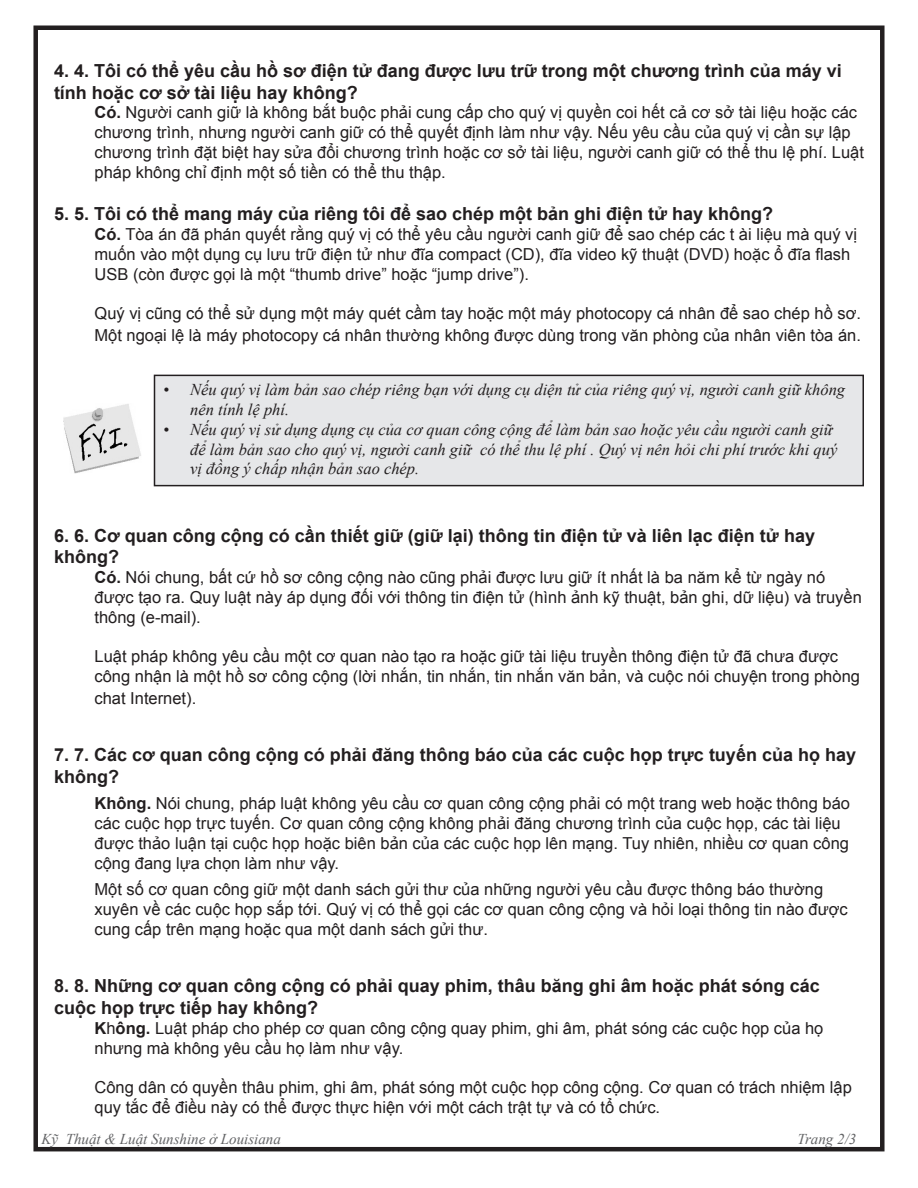
<style>
.page{position:relative;width:918px;height:1188px;background:#fff}
.page>*{position:absolute;margin:0;border:0;box-sizing:border-box;transform-origin:0 0}
.Normal__Web{font:700 18px/21.6px "Arial";color:#221e1f}
.t1{font:700 18px/21.6px "Arial";color:#231f20}
.Normal__Web-2{font:16.5px/19.8px "Arial";color:#221e1f}
.t2{font:16.5px/19.8px "Arial";color:#231f20}
.Normal__Web-3{font:italic 16.5px/19.8px "Times New Roman";color:#221e1f}
.Normal__Web-4{font:italic 15px "Times New Roman";color:#626365}
.s1{font-weight:700}
.s2{color:#231f20}
</style>
<div class="page">
<div style="left:33px;top:26px;width:852px;height:1125px;border:4px solid #231f20"></div>
<div style="left:154px;top:375px;width:709px;height:111px;background:#e6e7e9"></div>
<div style="left:154px;top:375px;width:710px;height:111px;border:2px solid #231f20"></div>
<img style="left:64px;top:404px;width:77px;height:69px">
<p class="Normal__Web" style="left:54px;top:60px;width:789px">4. 4. Tôi có thể yêu cầu hồ sơ điện tử đang được lưu trữ trong một chương trình của máy vi tính hoặc cơ sở tài liệu hay không?</p>
<p class="Normal__Web-2" style="left:94px;top:103px;width:771px"><span class="s1">Có.</span> Ngư<span class="s2">ời canh giữ</span> là không bắt buộc phải cung cấp cho quý vị quyền coi h<span class="s2">ết cả</span> cơ sở tài liệu hoặc các chương trình, nhưng người canh giữ có thể quy<span class="s2">ết định</span> làm như vậy. Nếu yêu cầu của quý vị c<span class="s2">ần</span> sự l<span class="s2">ập chương trình đặt biệt</span> hay sửa đổi chương trình ho<span class="s2">ặc</span> cơ sở tài liệu, người canh giữ có thể thu l<span class="s2">ệ</span> phí. Luật pháp không chỉ định một số tiền có thể thu th<span class="s2">ập</span>.</p>
<p class="Normal__Web" style="left:54px;top:204px;width:721px">5. 5. Tôi có thể mang máy của riêng tôi để sao chép một bản ghi điện tử hay không?</p>
<p class="Normal__Web-2" style="left:94px;top:224px;width:764px"><span class="s1">Có.</span> Tòa án đã phán quyết rằng quý v<span class="s2">ị</span> có thể yêu cầu ngư<span class="s2">ời canh giữ</span> để sao chép các t ài li<span class="s2">ệu</span> mà quý vị muốn vào một dụng cụ lưu trữ điện tử như đĩa compact (CD), đĩa video kỹ thuật (DVD) hoặc ổ đĩa flash<br>USB (còn được gọi là một “thumb drive” hoặc “jump drive”).</p>
<p class="Normal__Web-2" style="left:94px;top:303px;width:768px;line-height:21.6px">Quý vị cũng có thể sử dụng một máy quét cầm tay hoặc một máy photocopy cá nhân để sao chép hồ sơ.<br>Một ngoại lệ là máy photocopy cá nhân thường không được dùng trong văn phòng của nhân viên tòa án.</p>
<p class="Normal__Web-3" style="left:190px;top:379px;width:656px;text-indent:-27px">• Nếu quý vị làm bản sao chép riêng bạn với dụng cụ di<span class="s2">ện tử</span> của riêng quý vị, ngư<span class="s2">ời canh giữ</span> không nên tính lệ phí.</p>
<p class="Normal__Web-3" style="left:190px;top:419px;width:649px;text-indent:-27px">• Nếu quý vị sử dụng dụng cụ của cơ quan công cộng để làm bản sao hoặc yêu cầu ngư<span class="s2">ời canh giữ </span>để làm bản sao cho quý vị, ngư<span class="s2">ời canh giữ</span> có thể thu lệ phí . Quý vị nên hỏi chi phí trước khi quý vị đồng ý chấp nhận bản sao chép.</p>
<p class="Normal__Web" style="left:54px;top:525px;width:763px">6. 6. Cơ quan công cộng có cần thiết giữ (giữ lại) thông tin điện tử và <span class="s2">liên lạc điện tử hay không?</span></p>
<p class="Normal__Web-2" style="left:94px;top:568px;width:769px"><span class="s1">Có.</span> Nói chung, bất cứ hồ sơ công cộng nào cũng phải được lưu giữ ít nhất là ba năm kể từ ngày nó được tạo ra. Quy luật này áp dụng đối với thông tin điện tử (hình ảnh kỹ thuật, bản ghi, dữ liệu) và truyền thông (e-mail).</p>
<p class="Normal__Web-2" style="left:94px;top:647px;width:767px">Luật pháp không yêu cầu một cơ quan nào tạo ra hoặc giữ tài liệu truyền thông điện tử đã chưa được công nhận là một hồ sơ công cộng (lời nhắn, tin nhắn, tin nhắn văn bản, và cuộc nói chuyện trong phòng</p>
<p class="Normal__Web-2" style="left:94px;top:688px;width:103px">chat Internet).</p>
<p class="t1" style="left:54px;top:745px;width:804px">7. 7. Các cơ quan công cộng có phải đăng thông báo của các cuộc họp trực tuyến của họ hay không?</p>
<p class="t2" style="left:94px;top:794px;width:757px"><span class="s1">Không.</span> Nói chung, pháp luật không yêu cầu cơ quan công cộng phải có một trang web hoặc thông báo các cuộc họp trực tuyến. Cơ quan công cộng không phải đăng chương trình của cuộc họp, các tài liệu được thảo luận tại cuộc họp hoặc biên bản của các cuộc họp lên mạng. Tuy nhiên, nhiều cơ quan công cộng đang lựa chọn làm như vậy.</p>
<p class="t2" style="left:94px;top:880px;width:755px">Một số cơ quan công giữ một danh sách gửi thư của những người yêu cầu được thông báo thường xuyên về các cuộc họp sắp tới. Quý vị có thể gọi các cơ quan công cộng và hỏi loại thông tin nào được cung cấp trên mạng hoặc qua một danh sách gửi thư.</p>
<p class="Normal__Web" style="left:54px;top:976px;width:767px">8. 8. Nh<span class="s2">ững</span> cơ quan công cộng có phải quay phim, thâu băng ghi âm ho<span class="s2">ặc</span> phát sóng các cuộc họp tr<span class="s2">ực tiếp hay khô</span>ng?</p>
<p class="Normal__Web-2" style="left:94px;top:1018px;width:730px"><span class="s1">K</span><span class="s2">h</span><span class="s1">ông.</span> Luật pháp cho phép cơ quan công cộng quay phim, ghi âm, phát sóng các cuộc họp của họ nhưng mà không yêu cầu họ làm như vậy.</p>
<p class="Normal__Web-2" style="left:94px;top:1078px;width:759px">Công dân có quyền thâu phim, ghi âm, phát sóng một cuộc họp công cộng. Cơ quan có trách nhiệm lập quy tắc để điều này có thể được thực hiện v<span class="s2">ới</span> một cách trật tự và có tổ chức.</p>
<p class="Normal__Web-4" style="left:42px;top:1129px;width:241px">Kỹ Thuật &amp; Luật Sunshine ở Louisiana</p>
<p class="Normal__Web-4" style="left:798px;top:1129px;width:60px">Trang 2/3</p>
</div>
